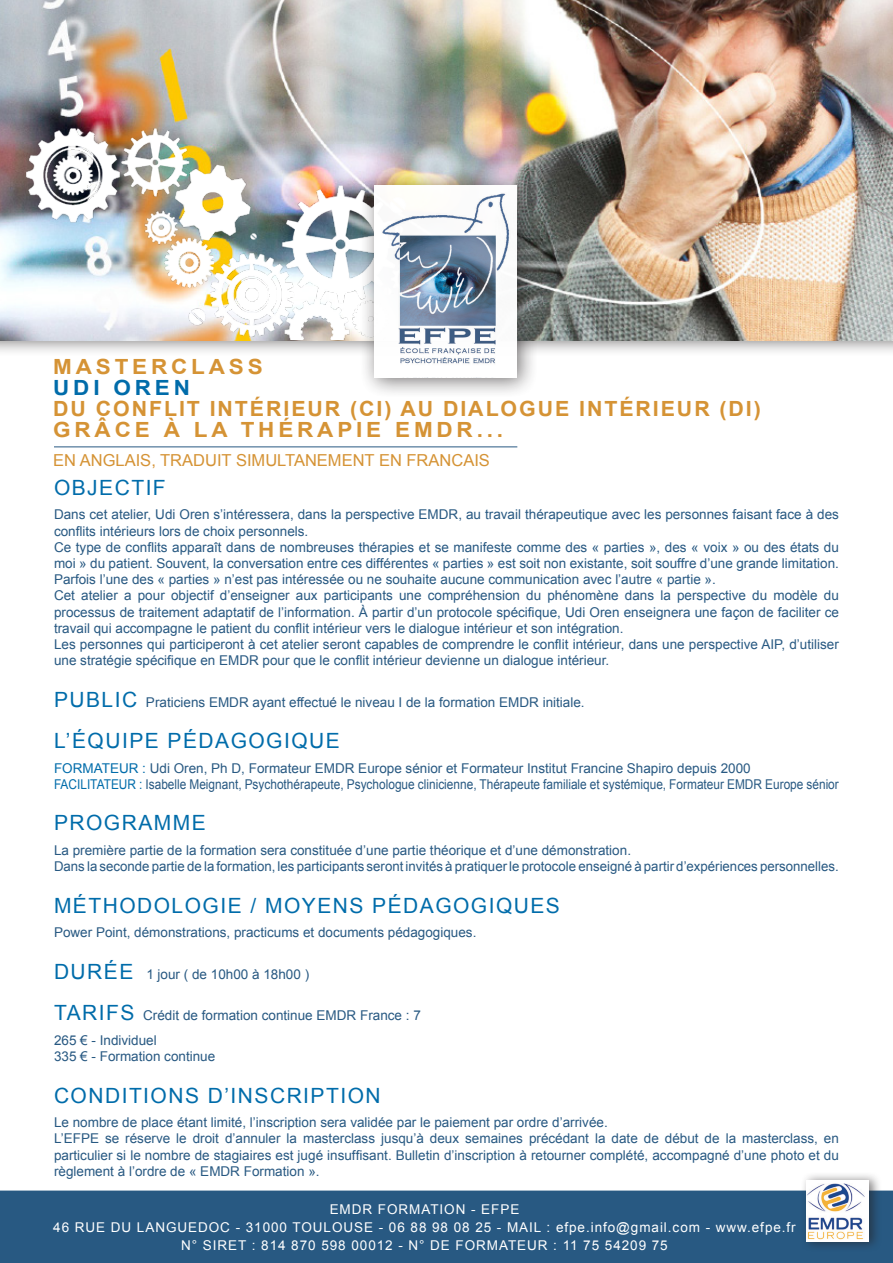
<style>
.page{position:relative;width:893px;height:1263px;background:#fff}
.page>*{position:absolute;margin:0;border:0;box-sizing:border-box;transform-origin:0 0}
.sous_titre{font:21px "Arial";letter-spacing:.07em;color:#006caa}
.titre{font:700 20.85px "Arial";letter-spacing:.09em;color:#d59335}
.titre-2{font:700 20.85px "Arial";letter-spacing:.17em;color:#d59335;scale:1.08 1}
.titre-3{font:700 20.85px "Arial";letter-spacing:.17em;color:#006caa;scale:1.08 1}
.Style_de_paragraphe{font:16.5px "Arial";color:#d59335}
.sous_titre-2{font:13.5px/16.2px "Arial";color:#285982}
.TEXTE-OK{font:13.5px/16.2px "Arial";color:#285982;text-align:justify}
.texteblanc{font:13.5px "Arial";letter-spacing:.07em;color:#fff}
.sous_titre-3{font:13.5px "Arial";color:#285982;scale:.88 1}
.texte-retrait{font:13.5px "Arial";color:#285982}
.s1{font-size:21px;color:#006caa}
.s2{color:#006caa}
</style>
<div class="page">
<div style="left:0;top:1191px;width:893px;height:72px;background:#285982"></div>
<div style="left:801px;top:1172px;width:81px;height:80px;background:#231f20;opacity:.55"></div>
<div style="left:806px;top:1180px;width:62px;height:62px;background:#fff"></div>
<img style="left:807px;top:1184px;width:58px;height:56px">
<div style="left:0;top:0;width:893px;height:357px;background:#231f20;opacity:.5"></div>
<img style="left:0;top:0;width:893px;height:340px">
<img style="left:0;top:29px;width:483px;height:310px">
<div style="left:359px;top:169px;width:180px;height:230px;background:#231f20;opacity:.64"></div>
<div style="left:374px;top:185px;width:143px;height:192px;background:#fff"></div>
<img style="left:382px;top:193px;width:128px;height:171px">
<hr style="left:54px;top:446px;width:463px;height:1px;background:#285982">
<p class="titre-2" style="left:53px;top:353px;width:195px">MASTERCLASS</p>
<p class="titre-3" style="left:53px;top:374px;width:128px">UDI OREN</p>
<p class="titre" style="left:53px;top:395px;width:709px">DU CONFLIT INTÉRIEUR (CI) AU DIALOGUE INTÉRIEUR (DI)</p>
<p class="titre-2" style="left:53px;top:416px;width:418px">GRÂCE À LA THÉRAPIE EMDR...</p>
<p class="Style_de_paragraphe" style="left:53px;top:449px;width:438px">EN ANGLAIS, TRADUIT SIMULTANEMENT EN FRANCAIS</p>
<p class="sous_titre" style="left:54px;top:474px;width:113px">OBJECTIF</p>
<p class="sous_titre-2" style="left:54px;top:507px;width:786px">Dans cet atelier, Udi Oren s’intéressera, dans la perspective EMDR, au travail thérapeutique avec les personnes faisant face à des conflits intérieurs lors de choix personnels.</p>
<p class="sous_titre-2" style="left:54px;top:539px;width:786px;text-align:justify">Ce type de conflits apparaît dans de nombreuses thérapies et se manifeste comme des « parties », des « voix » ou des états du moi » du patient. Souvent, la conversation entre ces différentes « parties » est soit non existante, soit souffre d’une grande limitation.<br>Parfois l’une des « parties » n’est pas intéressée ou ne souhaite aucune communication avec l’autre « partie ».</p>
<p class="sous_titre-2" style="left:54px;top:588px;width:786px;text-align:justify">Cet atelier a pour objectif d’enseigner aux participants une compréhension du phénomène dans la perspective du modèle du processus de traitement adaptatif de l’information. À partir d’un protocole spécifique, Udi Oren enseignera une façon de faciliter ce travail qui accompagne le patient du conflit intérieur vers le dialogue intérieur et son intégration.</p>
<p class="sous_titre-2" style="left:54px;top:636px;width:786px">Les personnes qui participeront à cet atelier seront capables de comprendre le conflit intérieur, dans une perspective AIP, d’utiliser une stratégie spécifique en EMDR pour que le conflit intérieur devienne un dialogue intérieur.</p>
<p class="sous_titre-2" style="left:54px;top:694px;width:532px"><span class="s1">PUBLIC</span> Praticiens EMDR ayant effectué le niveau I de la formation EMDR initiale.</p>
<p class="sous_titre" style="left:54px;top:727px;width:287px">L’ÉQUIPE PÉDAGOGIQUE</p>
<p class="sous_titre-2" style="left:54px;top:760px;width:698px"><span class="s2">FORMATEUR :</span> Udi Oren, Ph D, Formateur EMDR Europe sénior et Formateur Institut Francine Shapiro depuis 2000</p>
<p class="sous_titre-3" style="left:54px;top:775px;width:893px"><span class="s2">FACILITATEUR :</span> Isabelle Meignant, Psychothérapeute, Psychologue clinicienne, Thérapeute familiale et systémique, Formateur EMDR Europe sénior</p>
<p class="sous_titre" style="left:54px;top:809px;width:153px">PROGRAMME</p>
<p class="sous_titre-2" style="left:54px;top:842px;width:579px">La première partie de la formation sera constituée d’une partie théorique et d’une démonstration.</p>
<p class="sous_titre-2" style="left:54px;top:859px;width:786px">Dans la seconde partie de la formation, les participants seront invités à pratiquer le protocole enseigné à partir d’expériences personnelles.</p>
<p class="sous_titre" style="left:54px;top:891px;width:507px">MÉTHODOLOGIE / MOYENS PÉDAGOGIQUES</p>
<p class="sous_titre-2" style="left:54px;top:925px;width:424px">Power Point, démonstrations, practicums et documents pédagogiques.</p>
<p class="sous_titre-2" style="left:54px;top:966px;width:257px"><span class="s1">DURÉE</span> 1 jour ( de 10h00 à 18h00 )</p>
<p class="sous_titre-2" style="left:54px;top:1007px;width:368px"><span class="s1">TARIFS</span> Crédit de formation continue EMDR France : 7</p>
<p class="texte-retrait" style="left:54px;top:1031px;width:104px">265 € - Individuel</p>
<p class="texte-retrait" style="left:54px;top:1047px;width:163px">335 € - Formation continue</p>
<p class="sous_titre" style="left:54px;top:1081px;width:328px">CONDITIONS D’INSCRIPTION</p>
<p class="sous_titre-2" style="left:54px;top:1114px;width:555px">Le nombre de place étant limité, l’inscription sera validée par le paiement par ordre d’arrivée.</p>
<p class="TEXTE-OK" style="left:54px;top:1131px;width:786px">L’EFPE se réserve le droit d’annuler la masterclass jusqu’à deux semaines précédant la date de début de la masterclass, en particulier si le nombre de stagiaires est jugé insuffisant. Bulletin d’inscription à retourner complété, accompagné d’une photo et du règlement à l’ordre de « EMDR Formation ».</p>
<p class="texteblanc" style="left:330px;top:1200px;width:191px">EMDR FORMATION - EFPE</p>
<p class="texteblanc" style="left:53px;top:1218px;width:744px">46 RUE DU LANGUEDOC - 31000 TOULOUSE - 06 88 98 08 25 - MAIL : efpe.info@gmail.com - www.efpe.fr</p>
<p class="texteblanc" style="left:181px;top:1236px;width:488px">N° SIRET : 814 870 598 00012 - N° DE FORMATEUR : 11 75 54209 75</p>
</div>
